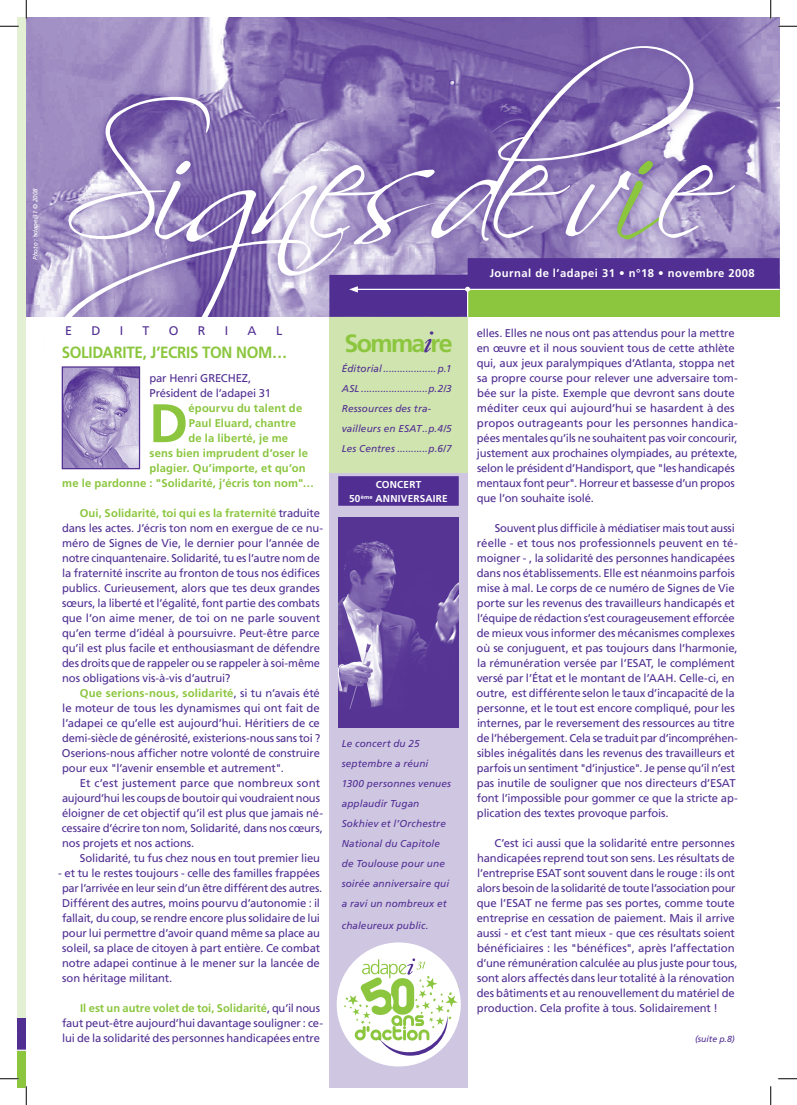
<style>
.page{position:relative;width:797px;height:1105px;background:#fff}
.page>*{position:absolute;margin:0;border:0;box-sizing:border-box;transform-origin:0 0}
.t1{font:700 54.25px "Frutiger";color:#8bc63e}
.t2{font:700 25px "Frutiger";color:#8bc63e}
.t3{font:700 16.25px "Frutiger";letter-spacing:-.015em;color:#8bc63e;scale:.93 1}
.t4{font:12.5px "Frutiger";color:#502e92}
.t5{font:11.25px/15px "Frutiger";letter-spacing:-.015em;color:#502e92}
.t6{font:700 11.25px "Frutiger";letter-spacing:.01em;color:#8bc63e}
.t7{font:700 11.25px "Frutiger";letter-spacing:.04em;color:#fff}
.t8{font:italic 10px/20px "Frutiger";letter-spacing:.01em;color:#502e92}
.t9{font:700 10px/14.6px "Frutiger";letter-spacing:.025em;color:#fff;text-align:center}
.t10{font:italic 8.75px "Frutiger";letter-spacing:-.005em;color:#502e92}
.t11{font:italic 6.25px "Frutiger";color:#fff}
.s1{font-weight:700;color:#8bc63e}
.s2{font-family:"Hoefler Text";font-weight:400;font-style:italic;font-size:30px;color:#502e92}
</style>
<div class="page">
<img style="left:26px;top:17px;width:753px;height:300px">
<div style="left:17px;top:17px;width:9px;height:1025px;background:#e4f0d4"></div>
<svg style="left:744px;top:258px;width:35px;height:59px;background:#6e786d"></svg>
<div style="left:17px;top:1018px;width:9px;height:69px;background:#502e92"></div>
<div style="left:17px;top:1050px;width:9px;height:37px;background:#8bc63e"></div>
<div style="left:42px;top:34px;width:702px;height:369px;background:#502e92;opacity:.75"></div>
<svg style="left:54px;top:46px;width:639px;height:347px"></svg>
<svg style="left:617px;top:160px;width:118px;height:80px;background:#a79cbf"></svg>
<div style="left:329px;top:473px;width:138px;height:614px;background:#cfc6e2"></div>
<div style="left:338px;top:476px;width:121px;height:15px;background:#502e92"></div>
<div style="left:338px;top:491px;width:121px;height:15px;background:#502e92"></div>
<div style="left:44px;top:317px;width:248px;height:87px;background:#fff"></div>
<div style="left:329px;top:317px;width:138px;height:155px;background:#cfe4ae"></div>
<img style="left:64px;top:368px;width:74px;height:99px">
<div style="left:62px;top:366px;width:78px;height:103px;border:1px solid #502e92"></div>
<img style="left:338px;top:517px;width:121px;height:210px">
<div style="left:337px;top:942px;width:124px;height:124px;background:#fff;border-radius:50%"></div>
<svg style="left:338px;top:958px;width:121px;height:99px"></svg>
<svg style="left:0;top:25px;width:19px;height:2px"></svg>
<svg style="left:778px;top:25px;width:19px;height:2px"></svg>
<svg style="left:0;top:1078px;width:19px;height:1px"></svg>
<svg style="left:778px;top:1078px;width:19px;height:1px"></svg>
<svg style="left:25px;top:0;width:2px;height:19px"></svg>
<svg style="left:25px;top:1086px;width:2px;height:19px"></svg>
<svg style="left:770px;top:0;width:1px;height:19px"></svg>
<svg style="left:770px;top:1086px;width:1px;height:19px"></svg>
<p class="t11" style="left:32px;top:260px;width:73px;rotate:-90deg">Photo : adapei31 © 2008</p>
<p class="t4" style="left:65px;top:323px;width:8px">E</p>
<p class="t4" style="left:91px;top:323px;width:11px">D</p>
<p class="t4" style="left:120px;top:323px;width:5px">I</p>
<p class="t4" style="left:143px;top:323px;width:8px">T</p>
<p class="t4" style="left:169px;top:323px;width:10px">O</p>
<p class="t4" style="left:198px;top:323px;width:9px">R</p>
<p class="t4" style="left:225px;top:323px;width:5px">I</p>
<p class="t4" style="left:247px;top:323px;width:11px">A</p>
<p class="t4" style="left:276px;top:323px;width:8px">L</p>
<h3 class="t3" style="left:62px;top:343px;width:163px">SOLIDARITE, J’ECRIS TON</h3>
<h3 class="t3" style="left:236px;top:343px;width:14px">NOM</h3>
<h3 class="t3" style="left:272px;top:343px;width:18px">…</h3>
<p class="t5" style="left:149px;top:371px;width:123px">par Henri GRECHEZ,<br>Président de l’adapei 31</p>
<h1 class="t1" style="left:149px;top:391px;width:41px">D</h1>
<p class="t6" style="left:188px;top:402px;width:115px">épourvu du talent de</p>
<p class="t6" style="left:189px;top:417px;width:108px">Paul Eluard, chantre</p>
<p class="t6" style="left:188px;top:432px;width:101px">de la liberté, je me</p>
<p class="t6" style="left:150px;top:447px;width:160px">sens bien imprudent d’oser le</p>
<p class="t6" style="left:149px;top:462px;width:158px">plagier. Qu’importe, et qu’on</p>
<p class="t6" style="left:62px;top:477px;width:253px">me le pardonne : "Solidarité, j’écris ton nom"…</p>
<p class="t5" style="left:62px;top:506px;width:262px;text-indent:18px"><span class="s1">Oui, Solidarité, toi qui es la fraternité</span> traduite dans les actes. J’écris ton nom en exergue de ce nu&shy;méro de Signes de Vie, le dernier pour l’année de notre cinquantenaire. Solidarité, tu es l’autre nom de la fraternité inscrite au fronton de tous nos édifices publics. Curieusement, alors que tes deux grandes sœurs, la liberté et l’égalité, font partie des combats que l’on aime mener, de toi on ne parle souvent qu’en terme d’idéal à poursuivre. Peut-être parce qu’il est plus facile et enthousiasmant de défendre des droits que de rappeler ou se rappeler à soi-même nos obligations vis-à-vis d’autrui?</p>
<p class="t5" style="left:62px;top:686px;width:260px;text-align:justify;text-indent:18px"><span class="s1">Que serions-nous, solidarité</span>, si tu n’avais été le moteur de tous les dynamismes qui ont fait de l’adapei ce qu’elle est aujourd’hui. Héritiers de ce demi-siècle de générosité, existerions-nous sans toi ?<br>Oserions-nous afficher notre volonté de construire pour eux "l’avenir ensemble et autrement".</p>
<p class="t5" style="left:62px;top:776px;width:263px;text-indent:18px">Et c’est justement parce que nombreux sont aujourd’hui les coups de boutoir qui voudraient nous éloigner de cet objectif qu’il est plus que jamais né&shy;cessaire d’écrire ton nom, Solidarité, dans nos cœurs, nos projets et nos actions.</p>
<p class="t5" style="left:80px;top:851px;width:242px">Solidarité, tu fus chez nous en tout premier lieu</p>
<p class="t5" style="left:62px;top:866px;width:262px;text-indent:-4px">- et tu le restes toujours - celle des familles frappées par l’arrivée en leur sein d’un être différent des autres.<br>Différent des autres, moins pourvu d’autonomie : il fallait, du coup, se rendre encore plus solidaire de lui pour lui permettre d’avoir quand même sa place au soleil, sa place de citoyen à part entière. Ce combat notre adapei continue à le mener sur la lancée de son héritage militant.</p>
<p class="t5" style="left:62px;top:1001px;width:262px;text-indent:18px"><span class="s1">Il est un autre volet de toi, Solidarité</span>, qu’il nous faut peut-être aujourd’hui davantage souligner : ce&shy;lui de la solidarité des personnes handicapées entre</p>
<h2 class="t2" style="left:344px;top:328px;width:110px">Somma<span class="s2">i</span>re</h2>
<p class="t8" style="left:342px;top:358px;width:112px">Éditorial ...................p.1<br>ASL ........................p.2/3<br>Ressources des tra&shy;vailleurs en ESAT..p.4/5<br>Les Centres ...........p.6/7</p>
<p class="t9" style="left:349px;top:477px;width:100px">concert<br>50<sup>ème</sup> anniversaire</p>
<p class="t8" style="left:342px;top:733px;width:111px">Le concert du 25 septembre a réuni<br>1300 personnes venues applaudir Tugan<br>Sokhiev et l’Orchestre<br>National du Capitole de Toulouse pour une soirée anniversaire qui a ravi un nombreux et</p>
<p class="t8" style="left:342px;top:916px;width:88px">chaleureux public.</p>
<p class="t7" style="left:489px;top:267px;width:267px">Journal de l’adapei 31 • n°18 • novembre 2008</p>
<p class="t5" style="left:477px;top:326px;width:262px">elles. Elles ne nous ont pas attendus pour la mettre en œuvre et il nous souvient tous de cette athlète qui, aux jeux paralympiques d’Atlanta, stoppa net sa propre course pour relever une adversaire tom&shy;bée sur la piste. Exemple que devront sans doute méditer ceux qui aujourd’hui se hasardent à des propos outrageants pour les personnes handica&shy;pées mentales qu’ils ne souhaitent pas voir concourir, justement aux prochaines olympiades, au prétexte, selon le président d’Handisport, que "les handicapés mentaux font peur". Horreur et bassesse d’un propos que l’on souhaite isolé.</p>
<p class="t5" style="left:476px;top:521px;width:263px;text-indent:18px">Souvent plus difficile à médiatiser mais tout aussi réelle - et tous nos professionnels peuvent en té&shy;moigner - , la solidarité des personnes handicapées dans nos établissements. Elle est néanmoins parfois mise à mal. Le corps de ce numéro de Signes de Vie porte sur les revenus des travailleurs handicapés et l’équipe de rédaction s’est courageusement efforcée de mieux vous informer des mécanismes complexes où se conjuguent, et pas toujours dans l’harmonie, la rémunération versée par l’ESAT, le complément versé par l’État et le montant de l’AAH. Celle-ci, en outre, est différente selon le taux d’incapacité de la personne, et le tout est encore compliqué, pour les internes, par le reversement des ressources au titre de l’hébergement. Cela se traduit par d’incompréhen&shy;sibles inégalités dans les revenus des travailleurs et parfois un sentiment "d’injustice". Je pense qu’il n’est pas inutile de souligner que nos directeurs d’ESAT font l’impossible pour gommer ce que la stricte ap&shy;plication des textes provoque parfois.</p>
<p class="t5" style="left:477px;top:836px;width:262px;text-indent:18px">C’est ici aussi que la solidarité entre personnes handicapées reprend tout son sens. Les résultats de l’entreprise ESAT sont souvent dans le rouge : ils ont alors besoin de la solidarité de toute l’association pour que l’ESAT ne ferme pas ses portes, comme toute entreprise en cessation de paiement. Mais il arrive aussi - et c’est tant mieux - que ces résultats soient bénéficiaires : les "bénéfices", après l’affectation d’une rémunération calculée au plus juste pour tous, sont alors affectés dans leur totalité à la rénovation des bâtiments et au renouvellement du matériel de production. Cela profite à tous. Solidairement !</p>
<p class="t10" style="left:695px;top:1034px;width:41px">(suite p.8)</p>
</div>
